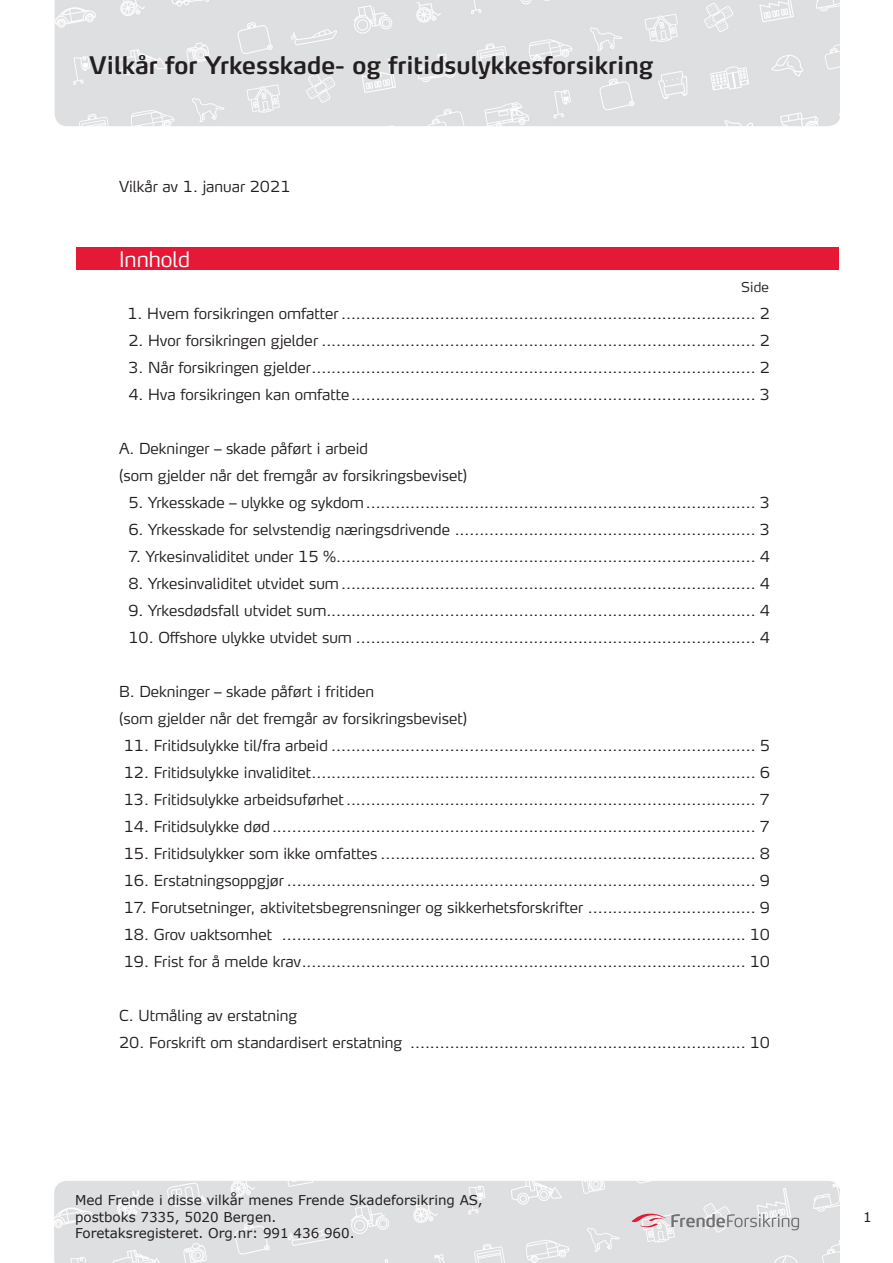
<style>
.page{position:relative;width:893px;height:1263px;background:#fff}
.page>*{position:absolute;margin:0;border:0;box-sizing:border-box;transform-origin:0 0}
.t1{font:600 24px "Max TF";color:#231f20}
.t2{font:300 21px "Max TF";color:#fff}
.t3{font:300 15px/27px "Max TF";color:#231f20}
.t4{font:13.5px/16.2px "Verdana";color:#231f20}
.t5{font:300 13.5px "Max TF";color:#231f20}
</style>
<div class="page">
<img style="left:54px;top:1181px;width:786px;height:82px">
<svg style="left:632px;top:1213px;width:167px;height:17px;background:#ccc5c8"></svg>
<img style="left:54px;top:0;width:786px;height:126px">
<div style="left:77px;top:247px;width:762px;height:23px;background:#e51836"></div>
<h1 class="t1" style="left:89px;top:50px;width:565px">Vilkår for Yrkesskade- og fritidsulykkesforsikring</h1>
<p class="t3" style="left:119px;top:173px;width:173px">Vilkår av 1. januar 2021</p>
<h2 class="t2" style="left:119px;top:246px;width:73px">Innhold</h2>
<p class="t5" style="left:741px;top:278px;width:29px">Side</p>
<p class="t3" style="left:127px;top:300px;width:644px">1. Hvem forsikringen omfatter .................................................................................... 2</p>
<p class="t3" style="left:128px;top:327px;width:643px">2. Hvor forsikringen gjelder ........................................................................................ 2</p>
<p class="t3" style="left:128px;top:354px;width:643px">3. Når forsikringen gjelder .......................................................................................... 2</p>
<p class="t3" style="left:128px;top:381px;width:643px">4. Hva forsikringen kan omfatte .................................................................................. 3</p>
<p class="t3" style="left:119px;top:435px;width:350px">A. Dekninger – skade påført i arbeid<br>(som gjelder når det fremgår av forsikringsbeviset)</p>
<p class="t3" style="left:128px;top:489px;width:643px">5. Yrkesskade – ulykke og sykdom ............................................................................... 3</p>
<p class="t3" style="left:128px;top:516px;width:643px">6. Yrkesskade for selvstendig næringsdrivende ............................................................. 3</p>
<p class="t3" style="left:128px;top:543px;width:643px">7. Yrkesinvaliditet under 15 % ..................................................................................... 4</p>
<p class="t3" style="left:128px;top:570px;width:643px">8. Yrkesinvaliditet utvidet sum .................................................................................... 4</p>
<p class="t3" style="left:128px;top:597px;width:643px">9. Yrkesdødsfall utvidet sum....................................................................................... 4</p>
<p class="t3" style="left:128px;top:624px;width:643px">10. Offshore ulykke utvidet sum ................................................................................. 4</p>
<p class="t3" style="left:119px;top:678px;width:350px">B. Dekninger – skade påført i fritiden<br>(som gjelder når det fremgår av forsikringsbeviset)</p>
<p class="t3" style="left:124px;top:732px;width:648px">11. Fritidsulykke til/fra arbeid ...................................................................................... 5</p>
<p class="t3" style="left:124px;top:759px;width:648px">12. Fritidsulykke invaliditet .......................................................................................... 6</p>
<p class="t3" style="left:124px;top:786px;width:648px">13. Fritidsulykke arbeidsuførhet ................................................................................... 7</p>
<p class="t3" style="left:124px;top:813px;width:648px">14. Fritidsulykke død .................................................................................................. 7</p>
<p class="t3" style="left:124px;top:840px;width:648px">15. Fritidsulykker som ikke omfattes ............................................................................ 8</p>
<p class="t3" style="left:124px;top:867px;width:648px">16. Erstatningsoppgjør ............................................................................................... 9</p>
<p class="t3" style="left:124px;top:894px;width:648px">17. Forutsetninger, aktivitetsbegrensninger og sikkerhetsforskrifter .................................. 9</p>
<p class="t3" style="left:124px;top:921px;width:648px">18. Grov uaktsomhet .............................................................................................. 10</p>
<p class="t3" style="left:124px;top:948px;width:648px">19. Frist for å melde krav .......................................................................................... 10</p>
<p class="t3" style="left:119px;top:1002px;width:180px">C. Utmåling av erstatning</p>
<p class="t3" style="left:119px;top:1029px;width:652px">20. Forskrift om standardisert erstatning .................................................................... 10</p>
<p class="t4" style="left:75px;top:1192px;width:409px">Med Frende i disse vilkår menes Frende Skadeforsikring AS, postboks 7335, 5020 Bergen.<br>Foretaksregisteret. Org.nr: 991 436 960.</p>
<p class="t4" style="left:863px;top:1209px;width:10px">1</p>
</div>
